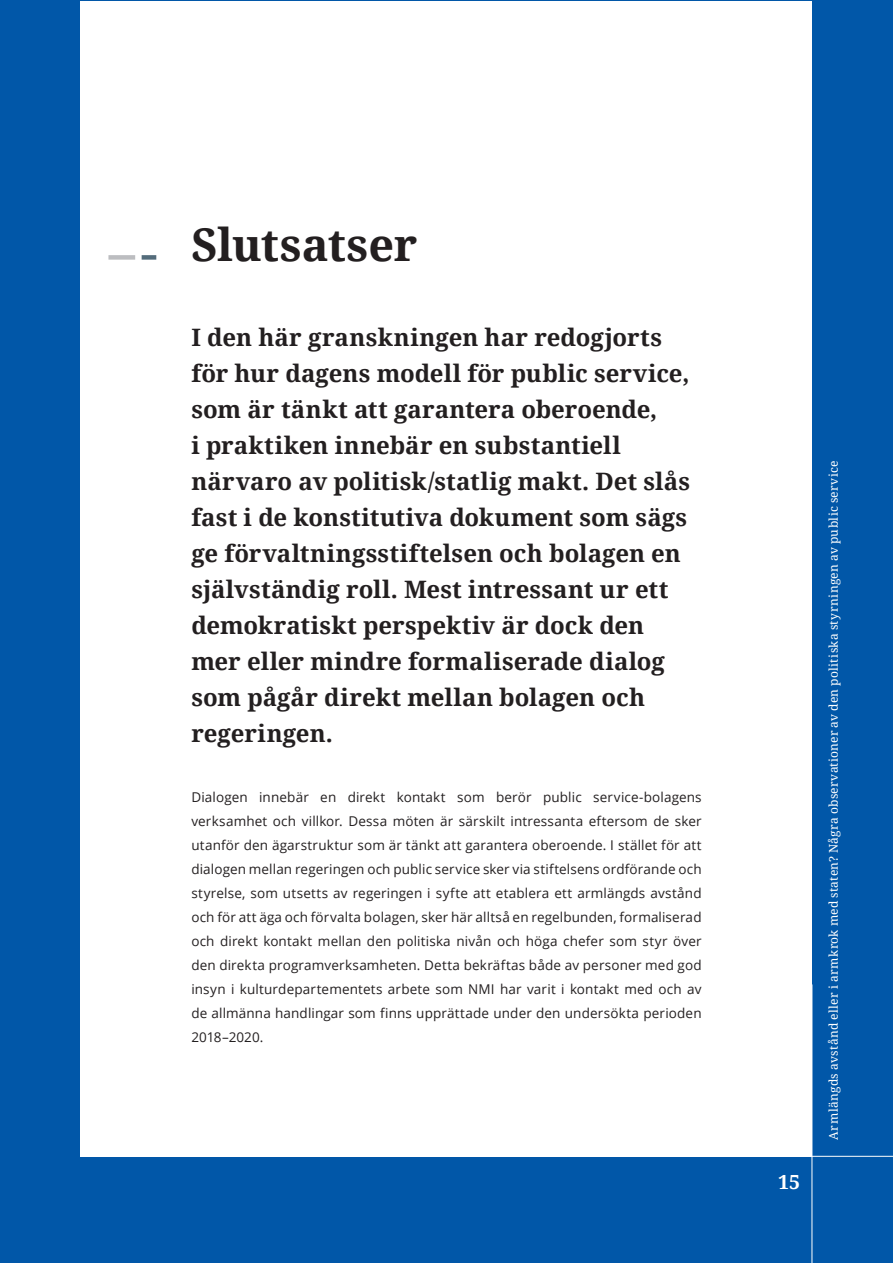
<style>
.page{position:relative;width:893px;height:1263px;background:#0157a8}
.page>*{position:absolute;margin:0;border:0;box-sizing:border-box;transform-origin:0 0}
.Rubrik{font:700 45px "Noto Serif";letter-spacing:-.005em;color:#231f20}
.Ingress{font:700 24px/36px "Noto Serif";color:#231f20}
.t1{font:700 19.5px "Noto Serif";color:#fff}
.Brödtext{font:13.5px/24px "Open Sans";letter-spacing:.01em;color:#231f20;text-align:justify}
.t2{font:12px "Noto Serif";letter-spacing:.025em;color:#fff}
</style>
<div class="page">
<div style="left:80px;top:1px;width:732px;height:1156px;background:#fff"></div>
<div style="left:108px;top:255px;width:27px;height:5px;background:#bcbdc0"></div>
<div style="left:142px;top:255px;width:14px;height:5px;background:#546c7b"></div>
<hr style="left:812px;top:984px;width:1px;height:279px;background:#fff">
<hr style="left:778px;top:1156px;width:115px;height:1px;background:#fff">
<p class="Rubrik" style="left:191px;top:213px;width:227px">Slutsatser</p>
<p class="Ingress" style="left:191px;top:319px;width:500px">I den här granskningen har redogjorts för hur dagens modell för public service, som är tänkt att garantera oberoende,<br>i praktiken innebär en substantiell närvaro av politisk/statlig makt. Det slås fast i de konstitutiva dokument som sägs ge förvaltningsstiftelsen och bolagen en självständig roll. Mest intressant ur ett demokratiskt perspektiv är dock den mer eller mindre formaliserade dialog som pågår direkt mellan bolagen och regeringen.</p>
<p class="Brödtext" style="left:191px;top:785px;width:512px">Dialogen innebär en direkt kontakt som berör public service-bolagens verksamhet och villkor. Dessa möten är särskilt intressanta eftersom de sker utanför den ägarstruktur som är tänkt att garantera oberoende. I stället för att dialogen mellan regeringen och public service sker via stiftelsens ordförande och styrelse, som utsetts av regeringen i syfte att etablera ett armlängds avstånd och för att äga och förvalta bolagen, sker här alltså en regelbunden, formaliserad och direkt kontakt mellan den politiska nivån och höga chefer som styr över den direkta programverksamheten. Detta bekräftas både av personer med god insyn i kulturdepartementets arbete som NMI har varit i kontakt med och av de allmänna handlingar som finns upprättade under den undersökta perioden 2018–2020.</p>
<h3 class="t1" style="left:778px;top:1168px;width:23px">15</h3>
<p class="t2" style="left:825px;top:1140px;width:680px;rotate:-90deg">Armlängds avstånd eller i armkrok med staten? Några observationer av den politiska styrningen av public service</p>
</div>
